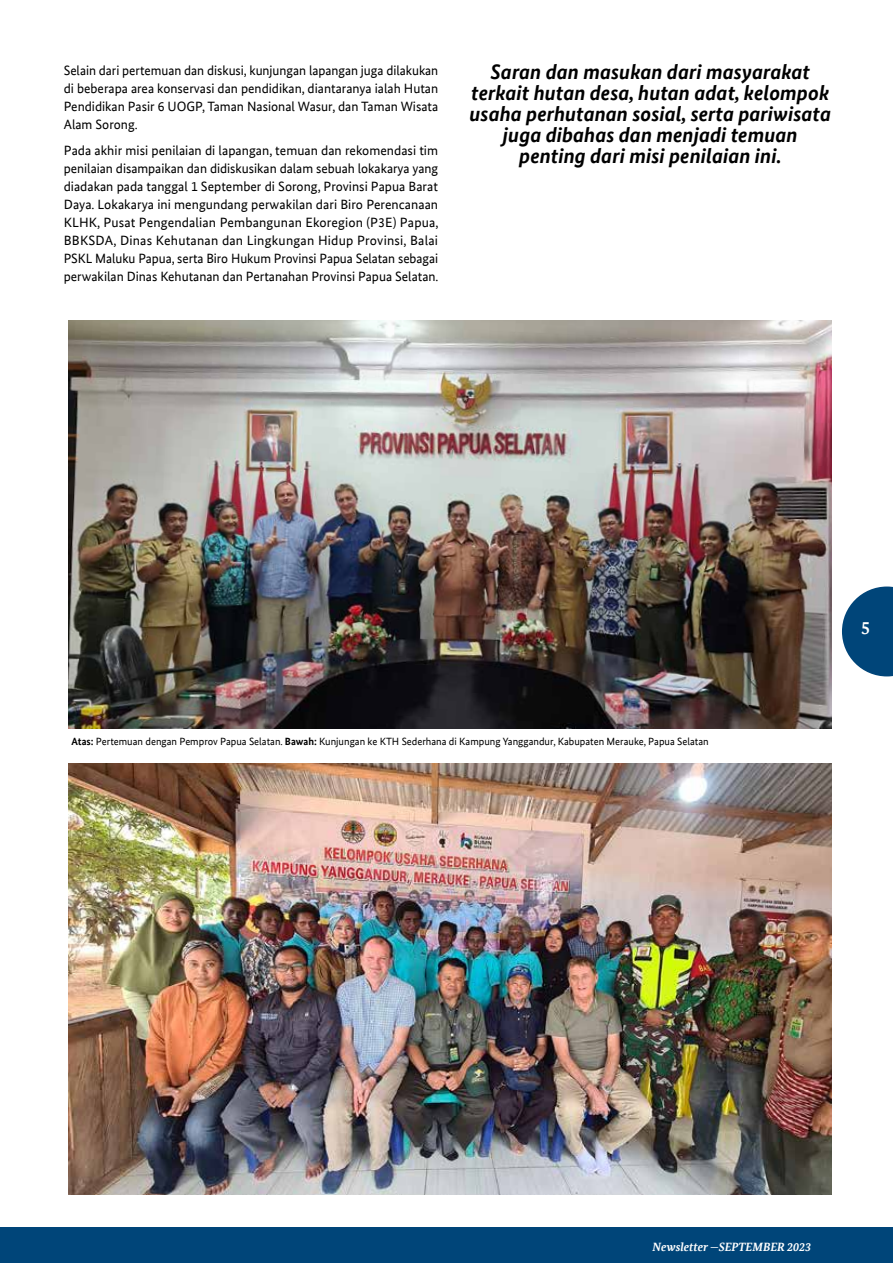
<style>
.page{position:relative;width:893px;height:1263px;background:#fff}
.page>*{position:absolute;margin:0;border:0;box-sizing:border-box;transform-origin:0 0}
.t1{font:italic 700 21px/21px "Bundes Sans Office";color:#000;text-align:center}
.t2{font:700 18px "Bundes Serif Office T";color:#fff}
.t3{font:13.5px/18px "Bundes Sans Office";color:#000;text-align:justify}
.t4{font:italic 700 12px "Bundes Serif Office T";color:#fff}
.t5{font:10.5px "Bundes Sans Office";color:#000}
.s1{font-weight:700}
</style>
<div class="page">
<img style="left:69px;top:320px;width:763px;height:409px">
<img style="left:69px;top:763px;width:763px;height:431px">
<div style="left:0;top:1227px;width:893px;height:36px;background:#004579"></div>
<svg style="left:842px;top:586px;width:51px;height:90px"></svg>
<p class="t3" style="left:64px;top:61px;width:376px">Selain dari pertemuan dan diskusi, kunjungan lapangan juga dilakukan di beberapa area konservasi dan pendidikan, diantaranya ialah Hutan Pendidikan Pasir 6 UOGP, Taman Nasional Wasur, dan Taman Wisata Alam Sorong.</p>
<p class="t3" style="left:64px;top:142px;width:376px">Pada akhir misi penilaian di lapangan, temuan dan rekomendasi tim penilaian disampaikan dan didiskusikan dalam sebuah lokakarya yang diadakan pada tanggal 1 September di Sorong, Provinsi Papua Barat Daya. Lokakarya ini mengundang perwakilan dari Biro Perencanaan KLHK, Pusat Pengendalian Pembangunan Ekoregion (P3E) Papua, BBKSDA, Dinas Kehutanan dan Lingkungan Hidup Provinsi, Balai PSKL Maluku Papua, serta Biro Hukum Provinsi Papua Selatan sebagai perwakilan Dinas Kehutanan dan Pertanahan Provinsi Papua Selatan.</p>
<h1 class="t1" style="left:469px;top:62px;width:363px">Saran dan masukan dari masyarakat terkait hutan desa, hutan adat, kelompok usaha perhutanan sosial, serta pariwisata juga dibahas dan menjadi temuan penting dari misi penilaian ini.</h1>
<p class="t5" style="left:72px;top:735px;width:639px"><span class="s1">Atas:</span> Pertemuan dengan Pemprov Papua Selatan. <span class="s1">Bawah:</span> Kunjungan ke KTH Sederhana di Kampung Yanggandur, Kabupaten Merauke, Papua Selatan</p>
<h2 class="t2" style="left:861px;top:618px;width:10px">5</h2>
<p class="t4" style="left:653px;top:1239px;width:160px">Newsletter —SEPTEMBER 2023</p>
</div>
